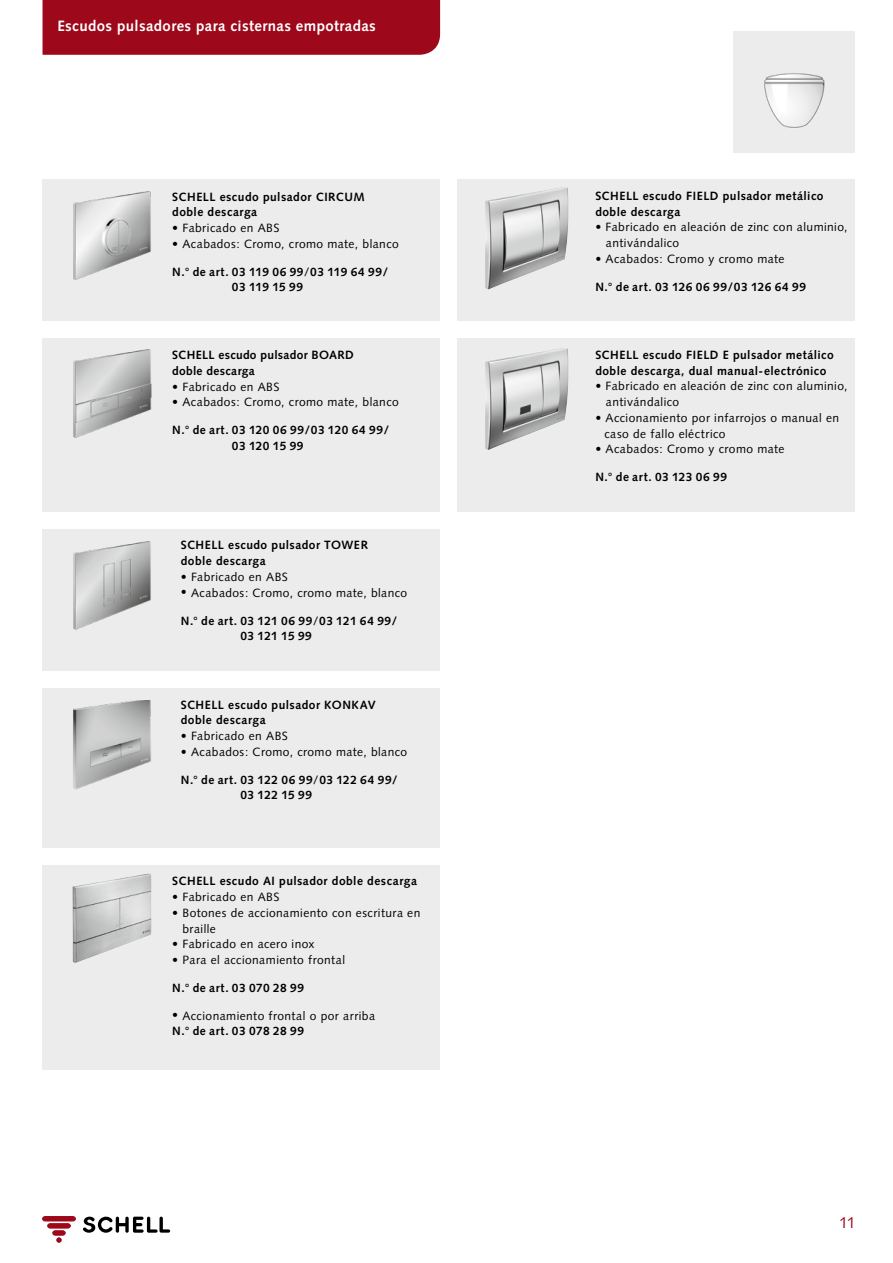
<style>
.page{position:relative;width:893px;height:1263px;background:#fff}
.page>*{position:absolute;margin:0;border:0;box-sizing:border-box;transform-origin:0 0}
.t1{font:15.75px "Syntax";color:#9d081a}
.t2{font:700 15px "Syntax";letter-spacing:.025em;color:#fff}
.t3{font:700 12px/15.8px "Syntax";letter-spacing:.04em;color:#000}
.t4{font:12px/15.8px "Syntax";letter-spacing:.035em;color:#000}
.s1{font-weight:700}
.s2{font-weight:400}
</style>
<div class="page">
<div style="left:457px;top:338px;width:398px;height:174px;background:#ececed"></div>
<div style="left:43px;top:179px;width:397px;height:142px;background:#ececed"></div>
<div style="left:43px;top:338px;width:397px;height:174px;background:#ececed"></div>
<div style="left:43px;top:0;width:397px;height:55px;background:#9d081a"></div>
<div style="left:43px;top:865px;width:397px;height:205px;background:#ececed"></div>
<div style="left:43px;top:529px;width:397px;height:141px;background:#ececed"></div>
<img style="left:73px;top:191px;width:78px;height:89px">
<div style="left:457px;top:179px;width:398px;height:142px;background:#ececed"></div>
<img style="left:73px;top:349px;width:79px;height:89px">
<div style="left:43px;top:688px;width:397px;height:160px;background:#ececed"></div>
<img style="left:73px;top:541px;width:78px;height:89px">
<img style="left:485px;top:187px;width:84px;height:102px">
<img style="left:485px;top:348px;width:84px;height:102px">
<img style="left:73px;top:700px;width:78px;height:90px">
<div style="left:733px;top:32px;width:122px;height:121px;background:#ececed"></div>
<img style="left:72px;top:873px;width:79px;height:90px">
<img style="left:764px;top:73px;width:61px;height:55px">
<div style="left:43px;top:1216px;width:32px;height:5px;background:#9d081a;border-radius:2px"></div>
<div style="left:43px;top:1216px;width:32px;height:5px;border:1px solid #9d081a;border-radius:2px"></div>
<div style="left:48px;top:1223px;width:22px;height:5px;background:#9d081a;border-radius:2px"></div>
<div style="left:48px;top:1223px;width:22px;height:5px;border:1px solid #9d081a;border-radius:2px"></div>
<div style="left:53px;top:1231px;width:12px;height:4px;border:1px solid #9d081a;border-radius:2px"></div>
<svg style="left:57px;top:1238px;width:4px;height:4px"></svg>
<svg style="left:83px;top:1216px;width:87px;height:17px"></svg>
<p class="t2" style="left:57px;top:17px;width:320px">Escudos pulsadores para cisternas empotradas</p>
<p class="t3" style="left:172px;top:189px;width:194px">SCHELL escudo pulsador CIRCUM doble descarga</p>
<p class="t4" style="left:172px;top:220px;width:109px">• Fabricado en ABS</p>
<p class="t4" style="left:172px;top:236px;width:228px"><span class="s1">•</span> Acabados: Cromo, cromo mate, blanco</p>
<p class="t3" style="left:232px;top:264px;width:158px;text-indent:-60px">N.° de art. 03 119 06 99<span class="s2">/</span>03 119 64 99/<br>03 119 15 99</p>
<p class="t3" style="left:172px;top:347px;width:183px">SCHELL escudo pulsador BOARD doble descarga</p>
<p class="t4" style="left:172px;top:379px;width:109px">• Fabricado en ABS</p>
<p class="t4" style="left:172px;top:394px;width:228px"><span class="s1">•</span> Acabados: Cromo, cromo mate, blanco</p>
<p class="t3" style="left:232px;top:422px;width:159px;text-indent:-60px">N.° de art. 03 120 06 99/03 120 64 99/<br>03 120 15 99</p>
<p class="t3" style="left:181px;top:537px;width:189px">SCHELL escudo pulsador TOWER doble descarga</p>
<p class="t4" style="left:181px;top:569px;width:109px">• Fabricado en ABS</p>
<p class="t4" style="left:181px;top:585px;width:228px">• Acabados: Cromo, cromo mate, blanco</p>
<p class="t3" style="left:240px;top:613px;width:158px;text-indent:-60px">N.° de art. 03 121 06 99<span class="s2">/</span>03 121 64 99/<br>03 121 15 99</p>
<p class="t3" style="left:181px;top:697px;width:196px">SCHELL escudo pulsador KONKAV doble descarga</p>
<p class="t4" style="left:181px;top:728px;width:109px">• Fabricado en ABS</p>
<p class="t4" style="left:181px;top:744px;width:228px">• Acabados: Cromo, cromo mate, blanco</p>
<p class="t3" style="left:240px;top:772px;width:159px;text-indent:-60px">N.° de art. 03 122 06 99<span class="s2">/</span>03 122 64 99/<br>03 122 15 99</p>
<p class="t3" style="left:172px;top:873px;width:246px">SCHELL escudo AI pulsador doble descarga</p>
<p class="t4" style="left:172px;top:889px;width:109px">• Fabricado en ABS</p>
<p class="t4" style="left:182px;top:905px;width:239px;text-indent:-10px">• Botones de accionamiento con escritura en braille</p>
<p class="t4" style="left:172px;top:936px;width:144px">• Fabricado en acero inox</p>
<p class="t4" style="left:172px;top:952px;width:174px">• Para el accionamiento frontal</p>
<p class="t3" style="left:172px;top:980px;width:133px">N.° de art. 03 070 28 99</p>
<p class="t4" style="left:172px;top:1008px;width:204px">• Accionamiento frontal o por arriba</p>
<p class="t3" style="left:172px;top:1023px;width:133px">N.° de art. 03 078 28 99</p>
<p class="t3" style="left:595px;top:188px;width:230px">SCHELL escudo FIELD pulsador metálico doble descarga</p>
<p class="t4" style="left:606px;top:219px;width:243px;text-indent:-10px">• Fabricado en aleación de zinc con aluminio, antivándalico</p>
<p class="t4" style="left:595px;top:251px;width:191px">• Acabados: Cromo y cromo mate</p>
<p class="t3" style="left:595px;top:279px;width:212px">N.° de art. 03 126 06 99/03 126 64 99</p>
<p class="t3" style="left:595px;top:347px;width:240px">SCHELL escudo FIELD E pulsador metálico doble descarga, dual manual-electrónico</p>
<p class="t4" style="left:606px;top:378px;width:243px;text-indent:-10px">• Fabricado en aleación de zinc con aluminio, antivándalico</p>
<p class="t4" style="left:604px;top:410px;width:236px;text-indent:-9px">• Accionamiento por infarrojos o manual en caso de fallo eléctrico</p>
<p class="t4" style="left:595px;top:441px;width:191px">• Acabados: Cromo y cromo mate</p>
<p class="t3" style="left:595px;top:469px;width:133px">N.° de art. 03 123 06 99</p>
<h1 class="t1" style="left:839px;top:1213px;width:18px">11</h1>
</div>
